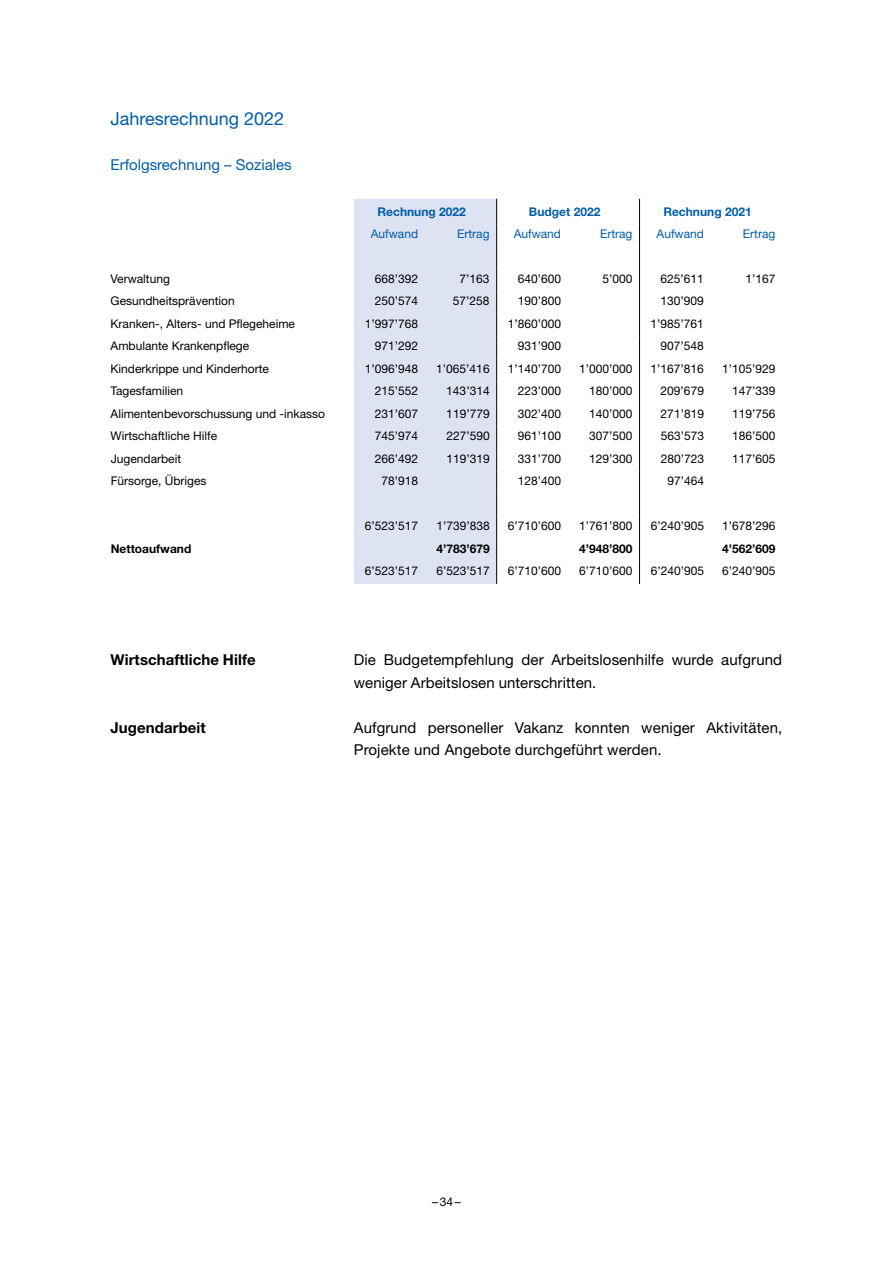
<style>
.page{position:relative;width:893px;height:1263px;background:#fff}
.page>*{position:absolute;margin:0;border:0;box-sizing:border-box;transform-origin:0 0}
.t1{font:18px "Helvetica Neue LT Std";color:#005da9}
.t2{font:15px/22.5px "Helvetica Neue LT Std";letter-spacing:.005em;color:#000}
.t3{font:700 15px "Helvetica Neue LT Std";letter-spacing:.005em;color:#000}
.t4{font:15px "Helvetica Neue LT Std";color:#005da9}
.t5{font:12px "Helvetica Neue LT Std";color:#000}
.t6{font:12px "Helvetica Neue LT Std";color:#005da9}
.t7{font:700 12px "Helvetica Neue LT Std";color:#000}
.t8{font:700 12px "Helvetica Neue LT Std";color:#005da9}
</style>
<div class="page">
<div style="left:354px;top:199px;width:142px;height:385px;background:#dee3f4"></div>
<svg style="left:496px;top:199px;width:1px;height:385px"></svg>
<svg style="left:639px;top:199px;width:1px;height:385px"></svg>
<h1 class="t1" style="left:111px;top:108px;width:175px">Jahresrechnung 2022</h1>
<p class="t4" style="left:111px;top:156px;width:183px">Erfolgsrechnung – Soziales</p>
<p class="t8" style="left:378px;top:204px;width:90px">Rechnung 2022</p>
<p class="t8" style="left:529px;top:204px;width:73px">Budget 2022</p>
<p class="t8" style="left:663px;top:204px;width:90px">Rechnung 2021</p>
<p class="t6" style="left:371px;top:226px;width:49px">Aufwand</p>
<p class="t6" style="left:457px;top:226px;width:34px">Ertrag</p>
<p class="t6" style="left:514px;top:226px;width:49px">Aufwand</p>
<p class="t6" style="left:600px;top:226px;width:34px">Ertrag</p>
<p class="t6" style="left:657px;top:226px;width:49px">Aufwand</p>
<p class="t6" style="left:743px;top:226px;width:34px">Ertrag</p>
<p class="t5" style="left:111px;top:271px;width:61px">Verwaltung</p>
<p class="t5" style="left:375px;top:271px;width:45px">668’392</p>
<p class="t5" style="left:460px;top:271px;width:32px">7’163</p>
<p class="t5" style="left:518px;top:271px;width:45px">640’600</p>
<p class="t5" style="left:602px;top:271px;width:32px">5’000</p>
<p class="t5" style="left:661px;top:271px;width:45px">625’611</p>
<p class="t5" style="left:745px;top:271px;width:32px">1’167</p>
<p class="t5" style="left:111px;top:294px;width:126px">Gesundheitsprävention</p>
<p class="t5" style="left:375px;top:294px;width:45px">250’574</p>
<p class="t5" style="left:453px;top:294px;width:38px">57’258</p>
<p class="t5" style="left:518px;top:294px;width:45px">190’800</p>
<p class="t5" style="left:661px;top:294px;width:45px">130’909</p>
<p class="t5" style="left:111px;top:316px;width:186px">Kranken-, Alters- und Pflegeheime</p>
<p class="t5" style="left:365px;top:316px;width:55px">1’997’768</p>
<p class="t5" style="left:508px;top:316px;width:55px">1’860’000</p>
<p class="t5" style="left:651px;top:316px;width:55px">1’985’761</p>
<p class="t5" style="left:111px;top:339px;width:140px">Ambulante Krankenpflege</p>
<p class="t5" style="left:375px;top:339px;width:45px">971’292</p>
<p class="t5" style="left:518px;top:339px;width:45px">931’900</p>
<p class="t5" style="left:661px;top:339px;width:45px">907’548</p>
<p class="t5" style="left:111px;top:361px;width:160px">Kinderkrippe und Kinderhorte</p>
<p class="t5" style="left:365px;top:361px;width:55px">1’096’948</p>
<p class="t5" style="left:436px;top:361px;width:55px">1’065’416</p>
<p class="t5" style="left:508px;top:361px;width:55px">1’140’700</p>
<p class="t5" style="left:579px;top:361px;width:55px">1’000’000</p>
<p class="t5" style="left:651px;top:361px;width:55px">1’167’816</p>
<p class="t5" style="left:722px;top:361px;width:55px">1’105’929</p>
<p class="t5" style="left:111px;top:384px;width:74px">Tagesfamilien</p>
<p class="t5" style="left:375px;top:384px;width:45px">215’552</p>
<p class="t5" style="left:446px;top:384px;width:45px">143’314</p>
<p class="t5" style="left:518px;top:384px;width:45px">223’000</p>
<p class="t5" style="left:589px;top:384px;width:45px">180’000</p>
<p class="t5" style="left:661px;top:384px;width:45px">209’679</p>
<p class="t5" style="left:732px;top:384px;width:45px">147’339</p>
<p class="t5" style="left:111px;top:406px;width:216px">Alimentenbevorschussung und -inkasso</p>
<p class="t5" style="left:375px;top:406px;width:45px">231’607</p>
<p class="t5" style="left:446px;top:406px;width:45px">119’779</p>
<p class="t5" style="left:518px;top:406px;width:45px">302’400</p>
<p class="t5" style="left:589px;top:406px;width:45px">140’000</p>
<p class="t5" style="left:661px;top:406px;width:45px">271’819</p>
<p class="t5" style="left:732px;top:406px;width:45px">119’756</p>
<p class="t5" style="left:111px;top:429px;width:108px">Wirtschaftliche Hilfe</p>
<p class="t5" style="left:375px;top:429px;width:45px">745’974</p>
<p class="t5" style="left:446px;top:429px;width:45px">227’590</p>
<p class="t5" style="left:518px;top:429px;width:45px">961’100</p>
<p class="t5" style="left:589px;top:429px;width:45px">307’500</p>
<p class="t5" style="left:661px;top:429px;width:45px">563’573</p>
<p class="t5" style="left:732px;top:429px;width:45px">186’500</p>
<p class="t5" style="left:111px;top:451px;width:72px">Jugendarbeit</p>
<p class="t5" style="left:375px;top:451px;width:45px">266’492</p>
<p class="t5" style="left:446px;top:451px;width:45px">119’319</p>
<p class="t5" style="left:518px;top:451px;width:45px">331’700</p>
<p class="t5" style="left:589px;top:451px;width:45px">129’300</p>
<p class="t5" style="left:661px;top:451px;width:45px">280’723</p>
<p class="t5" style="left:732px;top:451px;width:45px">117’605</p>
<p class="t5" style="left:111px;top:474px;width:97px">Fürsorge, Übriges</p>
<p class="t5" style="left:382px;top:474px;width:38px">78’918</p>
<p class="t5" style="left:518px;top:474px;width:45px">128’400</p>
<p class="t5" style="left:667px;top:474px;width:38px">97’464</p>
<p class="t5" style="left:365px;top:519px;width:55px">6’523’517</p>
<p class="t5" style="left:436px;top:519px;width:55px">1’739’838</p>
<p class="t5" style="left:508px;top:519px;width:55px">6’710’600</p>
<p class="t5" style="left:579px;top:519px;width:55px">1’761’800</p>
<p class="t5" style="left:651px;top:519px;width:55px">6’240’905</p>
<p class="t5" style="left:722px;top:519px;width:55px">1’678’296</p>
<p class="t7" style="left:111px;top:541px;width:82px">Nettoaufwand</p>
<p class="t7" style="left:436px;top:541px;width:55px">4’783’679</p>
<p class="t7" style="left:579px;top:541px;width:55px">4’948’800</p>
<p class="t7" style="left:722px;top:541px;width:55px">4’562’609</p>
<p class="t5" style="left:365px;top:564px;width:55px">6’523’517</p>
<p class="t5" style="left:436px;top:564px;width:55px">6’523’517</p>
<p class="t5" style="left:508px;top:564px;width:55px">6’710’600</p>
<p class="t5" style="left:579px;top:564px;width:55px">6’710’600</p>
<p class="t5" style="left:651px;top:564px;width:55px">6’240’905</p>
<p class="t5" style="left:722px;top:564px;width:55px">6’240’905</p>
<p class="t3" style="left:111px;top:651px;width:147px">Wirtschaftliche Hilfe</p>
<p class="t3" style="left:111px;top:718px;width:97px">Jugendarbeit</p>
<p class="t2" style="left:354px;top:648px;width:430px">Die Budgetempfehlung der Arbeitslosenhilfe wurde aufgrund weniger Arbeitslosen unterschritten.</p>
<p class="t2" style="left:354px;top:716px;width:430px">Aufgrund personeller Vakanz konnten weniger Aktivitäten,<br>Projekte und Angebote durchgeführt werden.</p>
<p class="t5" style="left:432px;top:1194px;width:30px">–34–</p>
</div>
